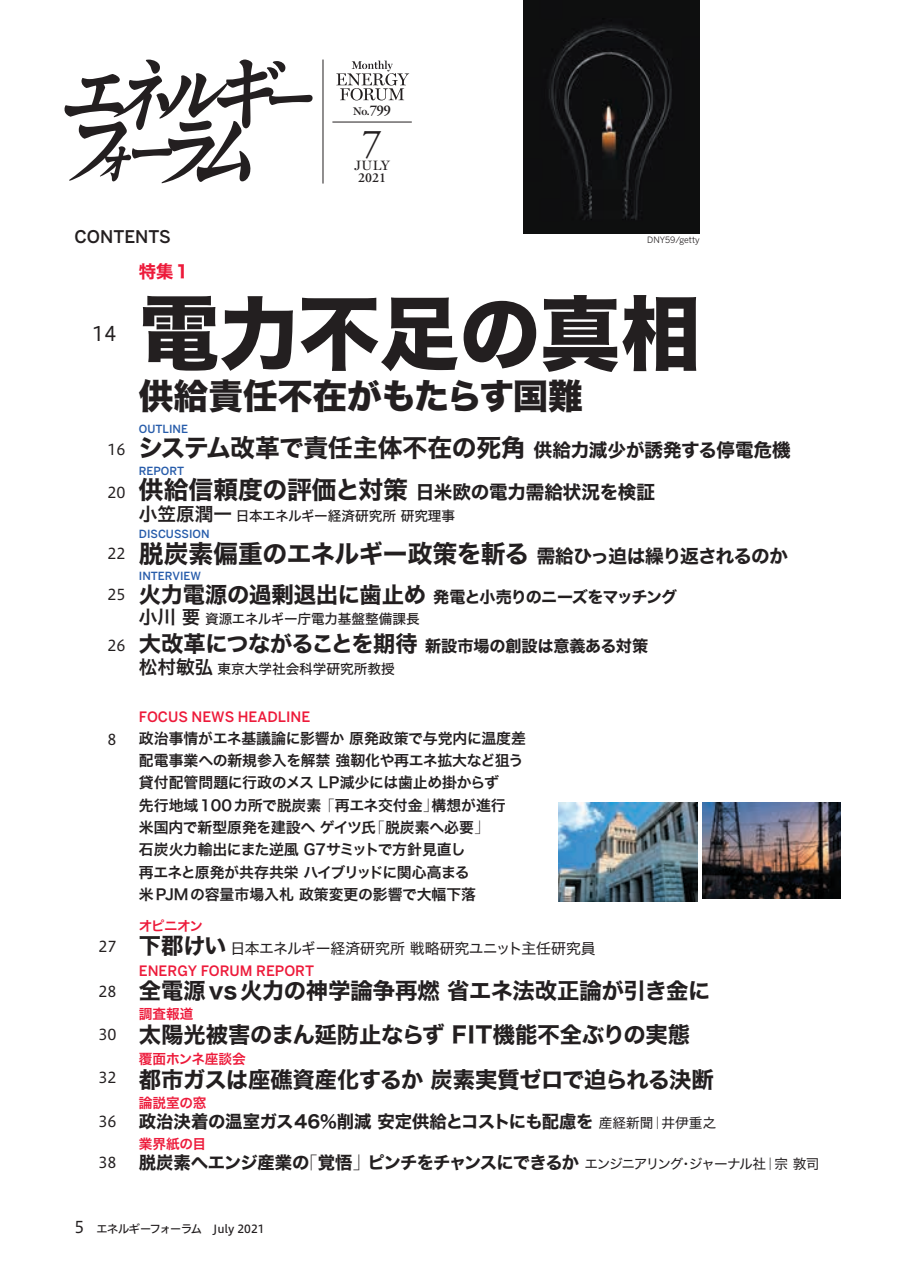
<style>
.page{position:relative;width:903px;height:1275px;background:#fff}
.page>*{position:absolute;margin:0;border:0;box-sizing:border-box;transform-origin:0 0}
.t1{font:80.67px "Hira Kaku Std N W8";letter-spacing:-.005em;color:#231f20}
.t2{font:39.73px "Adobe Garamond Pro";color:#231f20}
.t3{font:34.65px "Hira Kaku Std N W8";color:#231f20}
.t4{font:24.85px "Hira Kaku Std N W7";letter-spacing:-.01em;color:#231f20}
.t5{font:22.4px "Hira Kaku Std N W7";letter-spacing:-.01em;color:#231f20}
.t6{font:22.4px "Hira Kaku Std N W7";letter-spacing:-.03em;color:#231f20}
.t7{font:19.78px "Hiragino UD Sans F Std N W4";color:#231f20}
.t8{font:18.55px "Hira Kaku Std N W7";letter-spacing:-.015em;color:#231f20}
.t9{font:18.55px "Hira Kaku Std N W7";letter-spacing:-.045em;color:#231f20}
.t10{font:18.55px "Hira Kaku Std N W6";color:#231f20}
.t11{font:17.32px "Hira Kaku Std N W7";letter-spacing:-.005em;color:#231f20}
.t12{font:17.32px "Hira Kaku Std N W7";letter-spacing:-.055em;color:#231f20}
.t13{font:17.32px "Hira Kaku Std N W7";letter-spacing:-.025em;color:#231f20}
.t14{font:500 17.32px "MPFB Benton Sans";color:#231f20}
.t15{font:17.32px "Hira Kaku Std N W7";color:#ed1a3a}
.t16{font:16.1px "Hira Kaku Std N W7";letter-spacing:-.06em;color:#231f20}
.t17{font:16.1px "Hira Kaku Std N W7";letter-spacing:-.025em;color:#231f20}
.t18{font:16.1px "Hiragino UD Sans F Std N W4";color:#231f20}
.t19{font:14.88px/22.4px "Hira Kaku Std N W6";letter-spacing:-.005em;color:#231f20}
.t20{font:14.88px "Hira Kaku Std N W4";letter-spacing:-.01em;color:#231f20}
.t21{font:14.88px "Hiragino UD Sans F Std N W4";color:#231f20}
.t22{font:600 14.88px "Adobe Garamond Pro";color:#231f20}
.t23{font:500 14.17px "MPFB Benton Sans";color:#ed1a3a}
.t24{font:13.65px "Hira Kaku Std N W5";color:#231f20}
.t25{font:13.65px "Hira Kaku Std N W6";letter-spacing:-.015em;color:#ed1a3a}
.t26{font:13.65px "Hira Kaku Std N W4";letter-spacing:-.04em;color:#231f20}
.t27{font:13.65px "Hira Kaku Std N W4";letter-spacing:-.09em;color:#231f20}
.t28{font:600 13.65px "Adobe Garamond Pro";color:#231f20}
.t29{font:13.65px "MPFB Miller Display";color:#231f20}
.t30{font:500 11.2px "MPFB Benton Sans";color:#275caa}
.t31{font:11.2px "Hiragino UD Sans F Std N W5";letter-spacing:-.02em;color:#231f20}
.t32{font:600 11.2px "MPFB Miller Display";color:#231f20}
.t33{font:8.75px "MPFB Benton Sans";color:#231f20}
.s1{font-family:"MPFB Miller Display";font-size:11.2px}
.s2{font-family:"Ryumin Pr 6 N";font-weight:300}
</style>
<div class="page">
<svg style="left:336px;top:61px;width:73px;height:39px"></svg>
<svg style="left:64px;top:60px;width:249px;height:123px"></svg>
<hr style="left:322px;top:60px;width:1px;height:124px;background:#231f20">
<hr style="left:332px;top:122px;width:80px;height:1px;background:#231f20">
<img style="left:523px;top:0;width:176px;height:233px">
<img style="left:702px;top:802px;width:139px;height:97px">
<img style="left:558px;top:802px;width:139px;height:100px">
<p class="t22" style="left:367px;top:102px;width:26px"><span class="s1">.</span>799</p>
<p class="t32" style="left:353px;top:105px;width:16px">No</p>
<h2 class="t2" style="left:362px;top:119px;width:21px">7</h2>
<p class="t29" style="left:355px;top:157px;width:37px">JULY</p>
<p class="t14" style="left:74px;top:226px;width:98px">CONTENTS</p>
<p class="t15" style="left:139px;top:258px;width:51px">特集1</p>
<p class="t28" style="left:358px;top:170px;width:29px">2021</p>
<p class="t33" style="left:647px;top:235px;width:54px">DNY59/getty</p>
<h3 class="t7" style="left:92px;top:319px;width:26px">14</h3>
<p class="t21" style="left:107px;top:438px;width:20px">16</p>
<p class="t21" style="left:107px;top:481px;width:20px">20</p>
<p class="t21" style="left:107px;top:542px;width:20px">22</p>
<p class="t21" style="left:107px;top:583px;width:20px">25</p>
<p class="t21" style="left:107px;top:634px;width:20px">26</p>
<p class="t21" style="left:107px;top:728px;width:11px">8</p>
<p class="t21" style="left:98px;top:935px;width:20px">27</p>
<p class="t21" style="left:98px;top:980px;width:20px">28</p>
<p class="t21" style="left:98px;top:1023px;width:20px">30</p>
<p class="t21" style="left:98px;top:1066px;width:20px">32</p>
<p class="t21" style="left:98px;top:1110px;width:20px">36</p>
<p class="t21" style="left:98px;top:1151px;width:20px">38</p>
<h1 class="t1" style="left:139px;top:289px;width:564px">電力不足の真相</h1>
<h3 class="t3" style="left:139px;top:377px;width:445px">供給責任不在がもたらす国難</h3>
<p class="t30" style="left:139px;top:422px;width:51px">OUTLINE</p>
<p class="t8" style="left:534px;top:436px;width:259px">供給力減少が誘発する停電危機</p>
<h3 class="t4" style="left:138px;top:428px;width:389px">システム改革で責任主体不在の死角</h3>
<p class="t30" style="left:139px;top:464px;width:47px">REPORT</p>
<p class="t8" style="left:416px;top:478px;width:241px">日米欧の電力需給状況を検証</p>
<h3 class="t4" style="left:139px;top:471px;width:271px">供給信頼度の評価と対策</h3>
<p class="t24" style="left:236px;top:505px;width:221px">日本エネルギー経済研究所研究理事</p>
<p class="t10" style="left:139px;top:500px;width:95px">小笠原潤一</p>
<p class="t30" style="left:139px;top:527px;width:72px">DISCUSSION</p>
<h3 class="t4" style="left:139px;top:534px;width:392px">脱炭素偏重のエネルギー政策を斬る</h3>
<p class="t30" style="left:139px;top:569px;width:64px">INTERVIEW</p>
<p class="t16" style="left:433px;top:584px;width:246px">発電と小売りのニーズをマッチング</p>
<p class="t9" style="left:537px;top:541px;width:253px">需給ひっ迫は繰り返されるのか</p>
<h3 class="t5" style="left:139px;top:577px;width:289px">火力電源の過剰退出に歯止め</h3>
<p class="t24" style="left:205px;top:609px;width:216px">資源エネルギー庁電力基盤整備課長</p>
<p class="t10" style="left:139px;top:603px;width:63px">小川要</p>
<h3 class="t6" style="left:139px;top:626px;width:280px">大改革につながることを期待</h3>
<p class="t24" style="left:217px;top:658px;width:179px">東京大学社会科学研究所教授</p>
<p class="t17" style="left:425px;top:633px;width:224px">新設市場の創設は意義ある対策</p>
<p class="t10" style="left:139px;top:652px;width:76px">松村敏弘</p>
<p class="t23" style="left:139px;top:708px;width:173px">FOCUS NEWS HEADLINE</p>
<p class="t19" style="left:139px;top:727px;width:389px">政治事情がエネ基議論に影響か原発政策で与党内に温度差</p>
<p class="t19" style="left:139px;top:749px;width:386px">配電事業への新規参入を解禁強靭化や再エネ拡大など狙う</p>
<p class="t19" style="left:139px;top:772px;width:361px">貸付配管問題に行政のメス LP減少には歯止め掛からず</p>
<p class="t19" style="left:432px;top:794px;width:76px">構想が進行</p>
<p class="t19" style="left:370px;top:794px;width:120px;text-indent:-231px">先行地域100カ所で脱炭素<span class="s2">「</span>再エネ交付金<span class="s2">」<br>「</span>脱炭素へ必要<span class="s2">「</span></p>
<p class="t19" style="left:139px;top:816px;width:339px">米国内で新型原発を建設へゲイツ氏<br>石炭火力輸出にまた逆風 G7サミットで方針見直し再エネと原発が共存共栄ハイブリッドに関心高まる米PJMの容量市場入札政策変更の影響で大幅下落</p>
<p class="t25" style="left:139px;top:915px;width:66px">オピニオン</p>
<h3 class="t5" style="left:139px;top:928px;width:89px">下郡けい</h3>
<p class="t23" style="left:139px;top:962px;width:177px">ENERGY FORUM REPORT</p>
<h3 class="t5" style="left:139px;top:973px;width:573px">全電源vs火力の神学論争再燃省エネ法改正論が引き金に</h3>
<p class="t25" style="left:139px;top:1003px;width:56px">調査報道</p>
<h3 class="t5" style="left:139px;top:1017px;width:553px">太陽光被害のまん延防止ならず FIT機能不全ぶりの実態</h3>
<p class="t25" style="left:139px;top:1048px;width:108px">覆面ホンネ座談会</p>
<h3 class="t5" style="left:139px;top:1061px;width:576px">都市ガスは座礁資産化するか炭素実質ゼロで迫られる決断</h3>
<p class="t25" style="left:139px;top:1093px;width:69px">論説室の窓</p>
<p class="t26" style="left:662px;top:1112px;width:56px">井伊重之</p>
<p class="t20" style="left:231px;top:937px;width:366px">日本エネルギー経済研究所戦略研究ユニット主任研究員</p>
<p class="t11" style="left:139px;top:1108px;width:456px">政治決着の温室ガス46％削減安定供給とコストにも配慮を</p>
<p class="t25" style="left:139px;top:1134px;width:69px">業界紙の目</p>
<p class="t26" style="left:599px;top:1112px;width:56px">産経新聞</p>
<p class="t26" style="left:651px;top:1112px;width:15px">｜</p>
<p class="t12" style="left:300px;top:1149px;width:280px"><span class="s2">「</span>覚悟<span class="s2">」</span>ピンチをチャンスにできるか</p>
<p class="t13" style="left:139px;top:1149px;width:172px">脱炭素へエンジ産業の</p>
<p class="t27" style="left:584px;top:1153px;width:183px">エンジニアリングジャーナル社</p>
<p class="t26" style="left:774px;top:1153px;width:46px">宗敦司</p>
<p class="t26" style="left:763px;top:1153px;width:15px">｜</p>
<p class="t26" style="left:679px;top:1153px;width:15px">・</p>
<p class="t18" style="left:74px;top:1215px;width:11px">5</p>
<p class="t31" style="left:96px;top:1221px;width:170px">エネルギーフォーラム　July 2021</p>
</div>
